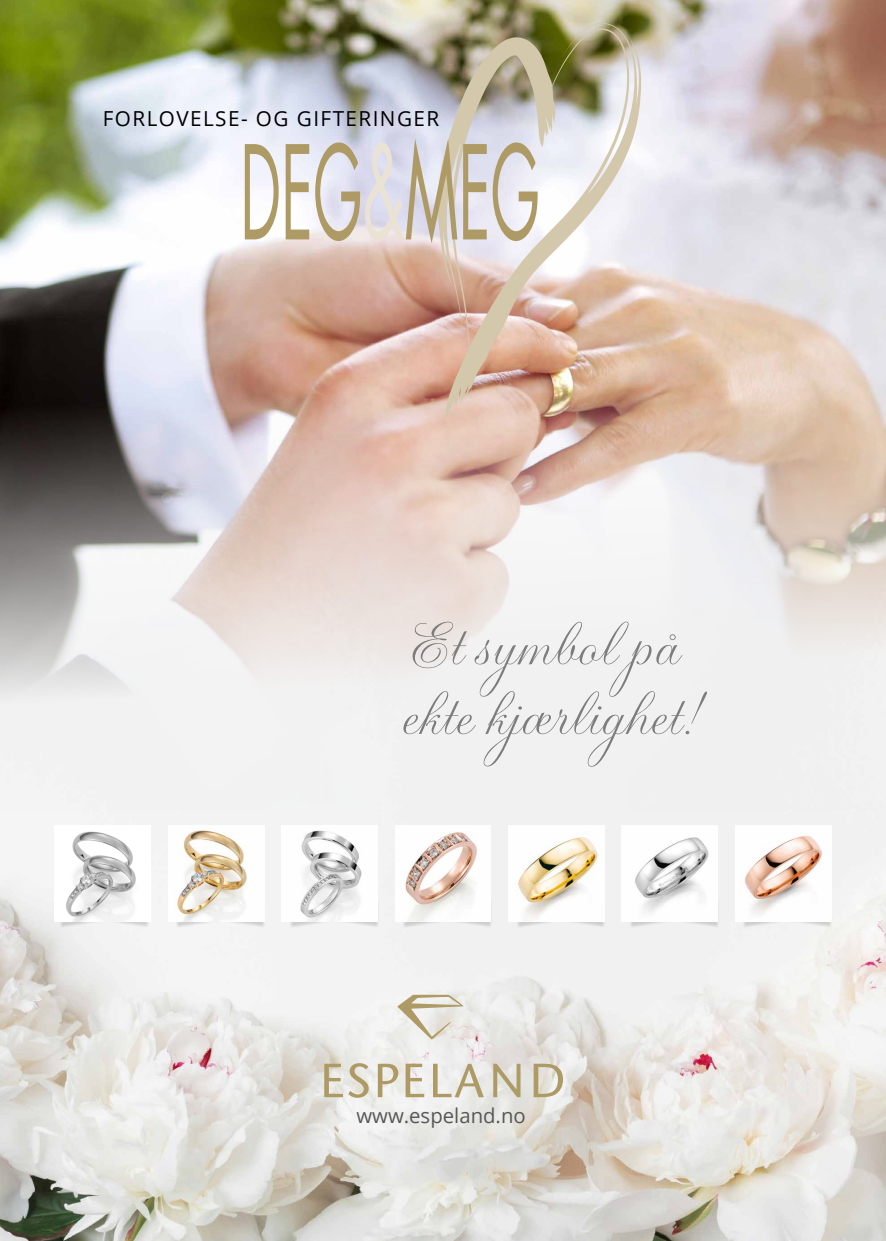
<style>
.page{position:relative;width:886px;height:1241px;background:#fff}
.page>*{position:absolute;margin:0;border:0;box-sizing:border-box;transform-origin:0 0}
.t1{font:63.44px/69.8px "Gravura Plain";color:#7e7c7c}
.t2{font:20.69px "Open Sans";letter-spacing:.07em;color:#000}
.t3{font:20.31px "Open Sans";color:#575756}
</style>
<div class="page">
<img style="left:0;top:809px;width:886px;height:431px">
<img style="left:0;top:0;width:886px;height:809px">
<img style="left:444px;top:23px;width:198px;height:395px">
<svg style="left:245px;top:144px;width:34px;height:95px"></svg>
<svg style="left:286px;top:144px;width:23px;height:95px"></svg>
<img style="left:315px;top:37px;width:240px;height:364px">
<svg style="left:397px;top:994px;width:66px;height:45px"></svg>
<svg style="left:324px;top:1062px;width:45px;height:35px;background:#d3ccb6"></svg>
<svg style="left:378px;top:1063px;width:20px;height:33px"></svg>
<svg style="left:405px;top:1063px;width:19px;height:33px"></svg>
<svg style="left:433px;top:1063px;width:51px;height:34px"></svg>
<svg style="left:493px;top:1063px;width:27px;height:33px"></svg>
<svg style="left:534px;top:1063px;width:29px;height:33px"></svg>
<div style="left:59px;top:898px;width:91px;height:30px;background:#000;opacity:.15"></div>
<img style="left:55px;top:825px;width:96px;height:96px">
<div style="left:175px;top:898px;width:91px;height:30px;background:#000;opacity:.15"></div>
<img style="left:168px;top:825px;width:96px;height:96px">
<div style="left:289px;top:898px;width:90px;height:30px;background:#000;opacity:.15"></div>
<img style="left:282px;top:825px;width:95px;height:96px">
<div style="left:402px;top:898px;width:91px;height:30px;background:#000;opacity:.15"></div>
<img style="left:395px;top:825px;width:96px;height:96px">
<div style="left:516px;top:898px;width:90px;height:30px;background:#000;opacity:.15"></div>
<img style="left:508px;top:825px;width:96px;height:96px">
<div style="left:629px;top:898px;width:90px;height:30px;background:#000;opacity:.15"></div>
<img style="left:622px;top:825px;width:95px;height:96px">
<div style="left:742px;top:898px;width:91px;height:30px;background:#000;opacity:.15"></div>
<img style="left:735px;top:825px;width:96px;height:96px">
<p class="t2" style="left:103px;top:104px;width:338px">FORLOVELSE- OG GIFTERINGER</p>
<p class="t1" style="left:400px;top:607px;width:299px">Et symbol på ekte kjærlighet!</p>
<p class="t3" style="left:356px;top:1101px;width:171px">www.espeland.no</p>
</div>
